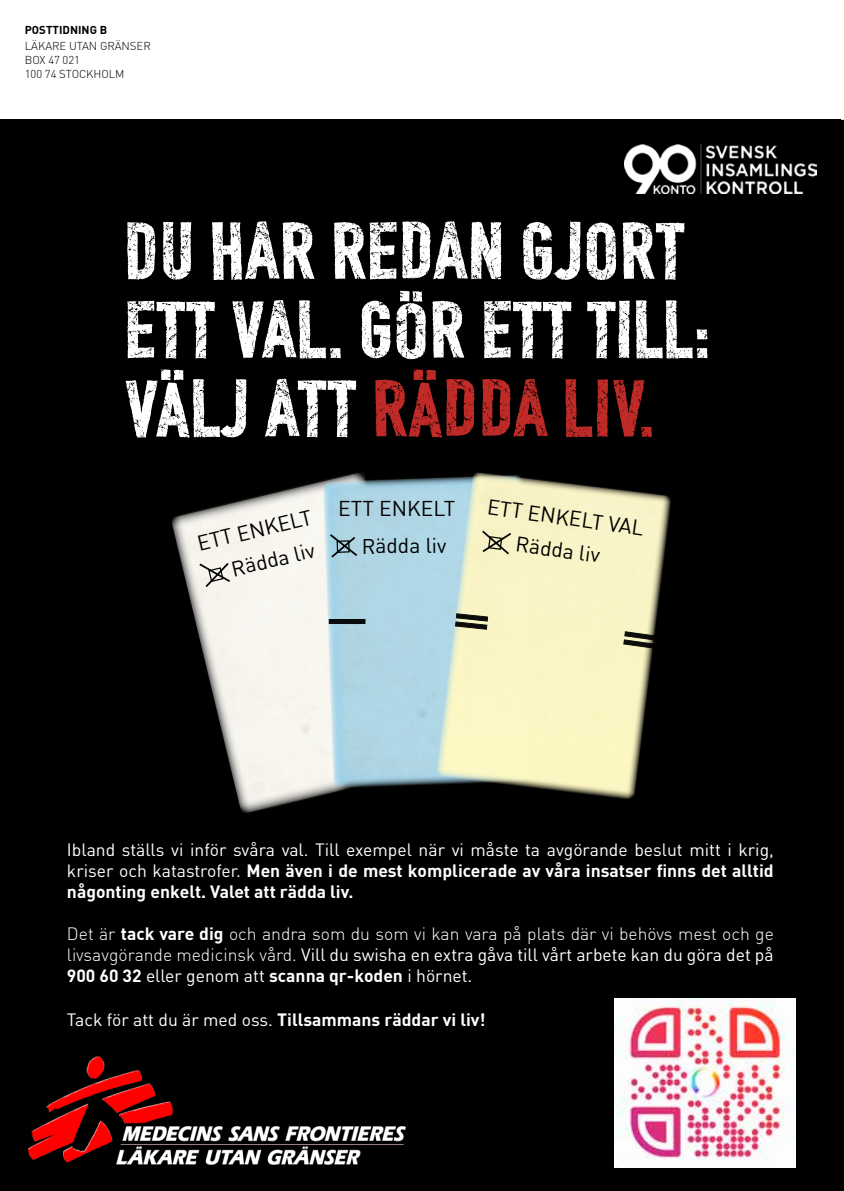
<style>
.page{position:relative;width:844px;height:1191px;background:#fff}
.page>*{position:absolute;margin:0;border:0;box-sizing:border-box;transform-origin:0 0}
.t1{font:124.6px/122px "MSF Schriften";color:#fff}
.t2{font:80.5px/78.8px "MSF Schriften";color:#fff}
.t3{font:21px "DIN";letter-spacing:-.01em;color:#000}
.t4{font:300 17.5px/21px "DIN";color:#fff;text-align:justify}
.t5{font:17.5px/21px "DIN";color:#fff;text-align:justify}
.t6{font:700 17.5px "DIN";color:#fff}
.t7{font:300 11.38px/14px "DIN";letter-spacing:-.005em;color:#000}
.t8{font:700 11.38px "DIN";color:#000}
.s1{color:#c02b28}
.s2{font-weight:700}
.s3{font-weight:400}
</style>
<div class="page">
<div style="left:835px;top:119px;width:8px;height:1072px;background:#000"></div>
<div style="left:0;top:1184px;width:843px;height:7px;background:#000"></div>
<div style="left:0;top:119px;width:839px;height:1069px;background:#000"></div>
<img style="left:171px;top:473px;width:192px;height:340px">
<div style="left:325px;top:477px;width:230px;height:334px;background:#000"></div>
<img style="left:322px;top:474px;width:112px;height:315px">
<img style="left:434px;top:472px;width:237px;height:327px">
<hr style="left:329px;top:619px;width:36px;height:4px;background:#080a0b">
<div style="left:329px;top:619px;width:36px;height:5px;border:1px solid #000"></div>
<svg style="left:623px;top:631px;width:33px;height:18px"></svg>
<svg style="left:455px;top:613px;width:33px;height:17px"></svg>
<svg style="left:328px;top:532px;width:31px;height:27px"></svg>
<img style="left:28px;top:1056px;width:377px;height:108px">
<img style="left:614px;top:998px;width:181px;height:170px">
<svg style="left:197px;top:561px;width:35px;height:28px"></svg>
<div style="left:336px;top:540px;width:13px;height:13px;border:1px solid #000"></div>
<svg style="left:480px;top:529px;width:33px;height:27px"></svg>
<img style="left:624px;top:145px;width:192px;height:48px">
<p class="t8" style="left:25px;top:23px;width:84px">POSTTIDNING B</p>
<p class="t7" style="left:25px;top:38px;width:127px">LÄKARE UTAN GRÄNSER<br>BOX 47 021<br>100 74 STOCKHOLM</p>
<h1 class="t1" style="left:-15px;top:151px;width:720px">AR REDAN GJORT<br>AL. GÖR ETT TILL:<br>ATT <span class="s1">RÄDDA LIV.</span></h1>
<h2 class="t2" style="left:124px;top:214px;width:588px">DU HAR REDAN GJORT<br>ETT VAL. GÖR ETT TILL:<br>VÄLJ ATT <span class="s1">RÄDDA LIV.</span></h2>
<p class="t3" style="left:338px;top:495px;width:118px">ETT ENKELT</p>
<p class="t3" style="left:489px;top:493px;width:159px;rotate:8deg">ETT ENKELT VAL</p>
<p class="t3" style="left:195px;top:530px;width:118px;rotate:-13deg">ETT ENKELT</p>
<p class="t3" style="left:229px;top:556px;width:86px;rotate:-13deg">Rädda liv</p>
<p class="t3" style="left:361px;top:532px;width:87px">Rädda liv</p>
<p class="t3" style="left:517px;top:531px;width:86px;rotate:7deg">Rädda liv</p>
<p class="t5" style="left:67px;top:838px;width:708px">Ibland ställs vi inför svåra val. Till exempel när vi måste ta avgörande beslut mitt i krig, kriser och katastrofer. <span class="s2">Men även i de mest komplicerade av våra insatser finns det alltid någonting enkelt. Valet att rädda liv.</span></p>
<p class="t4" style="left:67px;top:922px;width:708px">Det är <span class="s2">tack vare dig</span> och andra som du som vi kan vara på plats där vi behövs mest och ge livsavgörande medicinsk vård. <span class="s3">Vill du swisha en extra gåva till vårt arbete kan du göra det på </span><span class="s2">900 60 32</span> <span class="s3">eller genom att</span> <span class="s2">scanna qr-koden</span> <span class="s3">i hörnet.</span></p>
<p class="t6" style="left:67px;top:1008px;width:420px"><span class="s3">Tack för att du är med oss.</span> Tillsammans räddar vi liv!</p>
</div>
